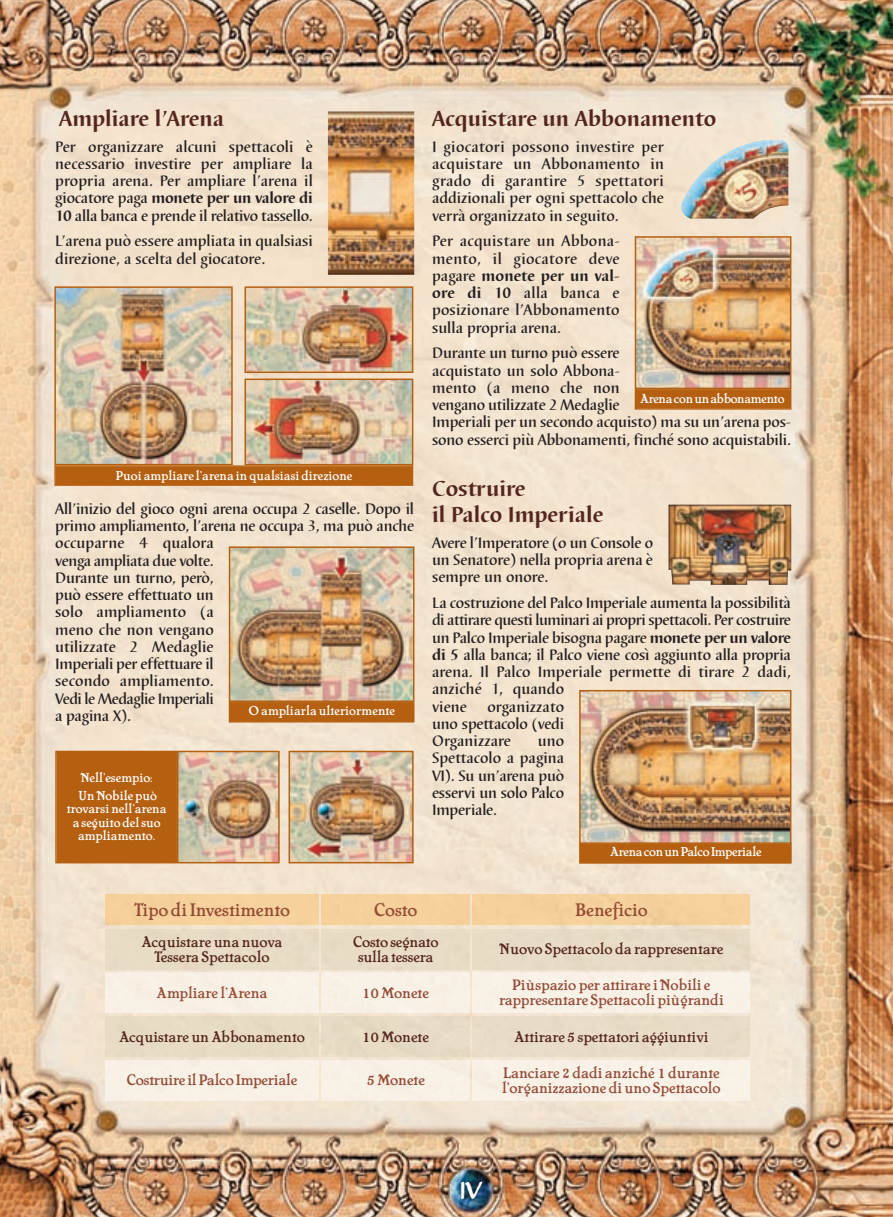
<style>
.page{position:relative;width:893px;height:1217px;background:#fff}
.page>*{position:absolute;margin:0;border:0;box-sizing:border-box;transform-origin:0 0}
.t1{font:700 22.5px/25.8px "Barbedor T";color:#54251e}
.t2{font:22.5px "Justinian 2";color:#fff}
.t3{font:18px "Cheboygan";color:#954a35}
.t4{font:500 15.75px/17.2px "Barbedor T";letter-spacing:-.01em;color:#231f20;text-align:justify}
.t5{font:15px/15px "Cheboygan";color:#954a35;text-align:center}
.t6{font:15px/15px "Cheboygan";color:#54251e;text-align:center}
.t7{font:12.75px/13.5px "Cheboygan";color:#fff}
.t8{font:12.75px "Cheboygan";letter-spacing:-.025em;color:#fff}
.s1{font-weight:700}
</style>
<div class="page">
<img style="left:0;top:0;width:893px;height:1217px">
<h1 class="t1" style="left:59px;top:108px;width:166px">Ampliare l’Arena</h1>
<p class="t4" style="left:55px;top:139px;width:259px">Per organizzare alcuni spettacoli è necessario investire per ampliare la propria arena. Per ampliare l’arena il giocatore paga <span class="s1">monete per un valore di 10</span> alla banca e prende il relativo tassello.</p>
<p class="t4" style="left:55px;top:234px;width:259px">L’arena può essere ampliata in qualsiasi direzione, a scelta del giocatore.</p>
<p class="t7" style="left:116px;top:469px;width:238px">Puoi ampliare l'arena in qualsiasi direzione</p>
<p class="t4" style="left:55px;top:501px;width:360px;text-align:left">All’inizio del gioco ogni arena occupa 2 caselle. Dopo il primo ampliamento, l’arena ne occupa 3, ma può anche occuparne 4 qualora<br>venga ampliata due volte.<br>Durante un turno, però,<br>può essere effettuato un<br>solo ampliamento (a<br>meno che non vengano<br>utilizzate 2 Medaglie<br>Imperiali per effettuare il<br>secondo ampliamento.<br>Vedi le Medaglie Imperiali<br>a pagina X).</p>
<p class="t7" style="left:249px;top:704px;width:148px">O ampliarla ulteriormente</p>
<p class="t7" style="left:78px;top:769px;width:80px;line-height:17.7px">Nell'esempio:<br>Un Nobile può</p>
<p class="t7" style="left:66px;top:803px;width:101px;text-align:center">trovarsi nell'arena a seguito del suo ampliamento.</p>
<h1 class="t1" style="left:432px;top:108px;width:286px">Acquistare un Abbonamento</h1>
<p class="t4" style="left:432px;top:139px;width:233px">I giocatori possono investire per acquistare un Abbonamento in grado di garantire 5 spettatori addizionali per ogni spettacolo che verrà organizzato in seguito.</p>
<p class="t4" style="left:432px;top:234px;width:189px">Per acquistare un Abbona&shy;mento, il giocatore deve pagare <span class="s1">monete per un val&shy;ore di 10</span> alla banca e posizionare l’Abbonamento sulla propria arena.</p>
<p class="t4" style="left:432px;top:346px;width:360px;text-align:left">Durante un turno può essere<br>acquistato un solo Abbona-<br>mento (a meno che non<br>vengano utilizzate 2 Medaglie<br>Imperiali per un secondo acquisto) ma su un’arena pos&shy;sono esserci più Abbonamenti, finché sono acquistabili.</p>
<h1 class="t1" style="left:432px;top:478px;width:173px">Costruire<br>il Palco Imperiale</h1>
<p class="t4" style="left:432px;top:535px;width:222px">Avere l’Imperatore (o un Console o un Senatore) nella propria arena è sempre un onore.</p>
<p class="t4" style="left:432px;top:596px;width:360px;text-align:left">La costruzione del Palco Imperiale aumenta la possibilità di attirare questi luminari ai propri spettacoli. Per costruire un Palco Imperiale bisogna pagare <span class="s1">monete per un valore di 5</span> alla banca; il Palco viene così aggiunto alla propria arena. Il Palco Imperiale permette di tirare 2 dadi, anziché 1, quando<br>viene</p>
<p class="t8" style="left:640px;top:393px;width:146px">Arena con un abbonamento</p>
<p class="t4" style="left:432px;top:699px;width:134px;text-indent:55px">organizzato uno spettacolo (vedi Organizzare</p>
<p class="t4" style="left:432px;top:734px;width:134px;text-indent:106px">uno Spettacolo a pagina VI). Su un’arena può esservi un solo Palco Imperiale.</p>
<p class="t8" style="left:610px;top:846px;width:153px">Arena con un Palco Imperiale</p>
<p class="t3" style="left:134px;top:901px;width:157px">Tipo di Investimento</p>
<p class="t3" style="left:374px;top:901px;width:45px">Costo</p>
<p class="t3" style="left:575px;top:901px;width:74px">Beneficio</p>
<p class="t6" style="left:141px;top:935px;width:143px">Acquistare una nuova<br>Tessera Spettacolo</p>
<p class="t6" style="left:353px;top:935px;width:87px">Costo segnato sulla tessera</p>
<p class="t6" style="left:499px;top:942px;width:225px">Nuovo Spettacolo da rappresentare</p>
<p class="t5" style="left:156px;top:986px;width:113px">Ampliare l'Arena</p>
<p class="t5" style="left:362px;top:986px;width:68px">10 Monete</p>
<p class="t5" style="left:499px;top:979px;width:226px">Più spazio per attirare i Nobili e rappresentare Spettacoli più grandi</p>
<p class="t6" style="left:119px;top:1030px;width:187px">Acquistare un Abbonamento</p>
<p class="t6" style="left:362px;top:1030px;width:68px">10 Monete</p>
<p class="t6" style="left:514px;top:1030px;width:196px">Attirare 5 spettatori aggiuntivi</p>
<p class="t5" style="left:126px;top:1074px;width:172px">Costruire il Palco Imperiale</p>
<p class="t5" style="left:366px;top:1074px;width:60px">5 Monete</p>
<p class="t5" style="left:502px;top:1066px;width:220px;text-align:left">Lanciare 2 dadi anziché 1 durante l'organizzazione di uno Spettacolo</p>
<h1 class="t2" style="left:460px;top:1176px;width:27px">4</h1>
</div>
